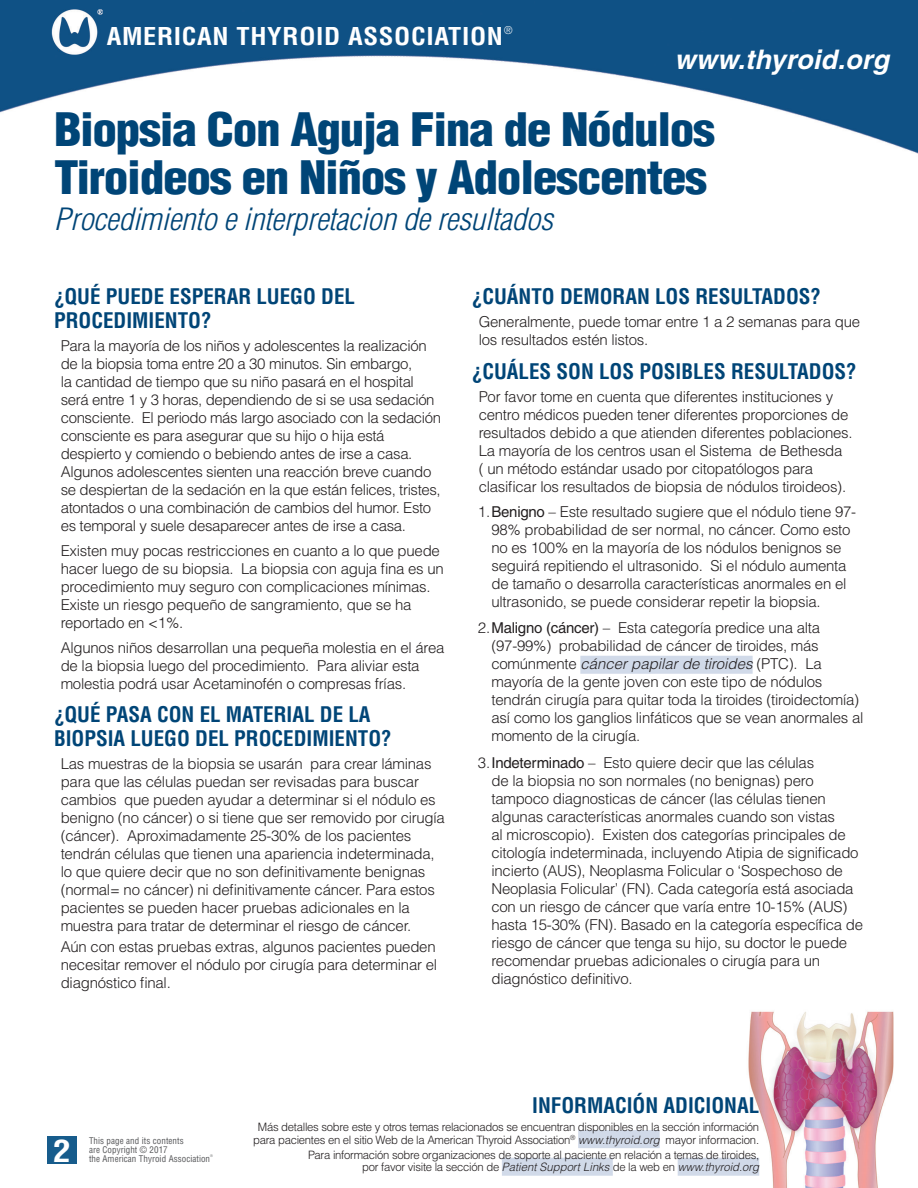
<style>
.page{position:relative;width:918px;height:1188px;background:#fff}
.page>*{position:absolute;margin:0;border:0;box-sizing:border-box;transform-origin:0 0}
.t1{font:900 condensed 45px/48px "Helvetica";letter-spacing:-.03em;color:#004577;scale:1.1 1}
.t2{font:italic 300 condensed 30px "Helvetica";letter-spacing:-.01em;color:#004577;scale:1.1 1}
.t3{font:700 condensed 30px "Helvetica";color:#fff;scale:1.18 1}
.t4{font:italic 700 27px "Helvetica";letter-spacing:.01em;color:#fff}
.t5{font:700 condensed 24px "Helvetica";letter-spacing:.025em;color:#fff;scale:1.1 1}
.t6{font:700 condensed 21px/24px "Helvetica";color:#004577}
.t7{font:300 15px/18px "Helvetica";letter-spacing:-.015em;color:#231f20}
.t8{font:300 11.55px/12.6px "Helvetica";letter-spacing:-.025em;color:#231f20;text-align:center}
.t9{font:300 condensed 10.5px "Helvetica";color:#fff}
.t10{font:condensed 9px/9px "Helvetica";letter-spacing:.005em;color:#57585a}
.t11{font:300 condensed 3.45px "Helvetica";color:#57585a}
.s1{font-weight:400}
.s2{font-style:italic}
</style>
<div class="page">
<img style="left:0;top:0;width:918px;height:1188px">
<div style="left:47px;top:1136px;width:30px;height:28px;background:#175c8c"></div>
<div style="left:580px;top:656px;width:173px;height:18px;background:#d1dae9"></div>
<div style="left:578px;top:1130px;width:82px;height:18px;background:#d1dae9"></div>
<div style="left:502px;top:1158px;width:111px;height:18px;background:#d1dae9"></div>
<div style="left:678px;top:1158px;width:81px;height:18px;background:#d1dae9"></div>
<h3 class="t5" style="left:107px;top:21px;width:362px">AMERICAN THYROID ASSOCIATION</h3>
<p class="t9" style="left:504px;top:24px;width:10px">®</p>
<h3 class="t4" style="left:675px;top:43px;width:216px">www.thyroid.org</h3>
<h1 class="t1" style="left:54px;top:105px;width:603px">Biopsia Con Aguja Fina de Nódulos<br>Tiroideos en Niños y Adolescentes</h1>
<h2 class="t2" style="left:54px;top:201px;width:455px">Procedimiento e interpretacion de resultados</h2>
<h3 class="t6" style="left:54px;top:284px;width:303px">¿QUÉ PUEDE ESPERAR LUEGO DEL<br>PROCEDIMIENTO?</h3>
<p class="t7" style="left:61px;top:337px;width:382px">Para la mayoría de los niños y adolescentes la realización de la biopsia toma entre 20 a 30 minutos. Sin embargo,<br>la cantidad de tiempo que su niño pasará en el hospital será entre 1 y 3 horas, dependiendo de si se usa sedación consciente. El periodo más largo asociado con la sedación consciente es para asegurar que su hijo o hija está despierto y comiendo o bebiendo antes de irse a casa.<br>Algunos adolescentes sienten una reacción breve cuando se despiertan de la sedación en la que están felices, tristes, atontados o una combinación de cambios del humor. Esto es temporal y suele desaparecer antes de irse a casa.</p>
<p class="t7" style="left:61px;top:542px;width:385px">Existen muy pocas restricciones en cuanto a lo que puede hacer luego de su biopsia. La biopsia con aguja fina es un procedimiento muy seguro con complicaciones mínimas.<br>Existe un riesgo pequeño de sangramiento, que se ha reportado en &lt;1%.</p>
<p class="t7" style="left:61px;top:638px;width:385px">Algunos niños desarrollan una pequeña molestia en el área de la biopsia luego del procedimiento. Para aliviar esta molestia podrá usar Acetaminofén o compresas frías.</p>
<h3 class="t6" style="left:54px;top:702px;width:339px">¿QUÉ PASA CON EL MATERIAL DE LA<br>BIOPSIA LUEGO DEL PROCEDIMIENTO?</h3>
<p class="t7" style="left:61px;top:755px;width:386px">Las muestras de la biopsia se usarán para crear láminas para que las células puedan ser revisadas para buscar cambios que pueden ayudar a determinar si el nódulo es benigno (no cáncer) o si tiene que ser removido por cirugía (cáncer). Aproximadamente 25-30% de los pacientes tendrán células que tienen una apariencia indeterminada, lo que quiere decir que no son definitivamente benignas (normal= no cáncer) ni definitivamente cáncer. Para estos pacientes se pueden hacer pruebas adicionales en la muestra para tratar de determinar el riesgo de cáncer.</p>
<p class="t7" style="left:61px;top:938px;width:378px;text-align:justify">Aún con estas pruebas extras, algunos pacientes pueden necesitar remover el nódulo por cirugía para determinar el diagnóstico final.</p>
<h3 class="t6" style="left:472px;top:284px;width:351px">¿CUÁNTO DEMORAN LOS RESULTADOS?</h3>
<p class="t7" style="left:479px;top:313px;width:383px">Generalmente, puede tomar entre 1 a 2 semanas para que los resultados estén listos.</p>
<h3 class="t6" style="left:472px;top:359px;width:386px">¿CUÁLES SON LOS POSIBLES RESULTADOS?</h3>
<p class="t7" style="left:479px;top:387px;width:375px">Por favor tome en cuenta que diferentes instituciones y centro médicos pueden tener diferentes proporciones de resultados debido a que atienden diferentes poblaciones.<br>La mayoría de los centros usan el Sistema de Bethesda<br>( un método estándar usado por citopatólogos para clasificar los resultados de biopsia de nódulos tiroideos).</p>
<p class="t7" style="left:491px;top:502px;width:366px;text-indent:-14px">1.<span class="s1">Benigno</span> – Este resultado sugiere que el nódulo tiene 97- 98% probabilidad de ser normal, no cáncer. Como esto no es 100% en la mayoría de los nódulos benignos se seguirá repitiendo el ultrasonido. Si el nódulo aumenta de tamaño o desarrolla características anormales en el ultrasonido, se puede considerar repetir la biopsia.</p>
<p class="t7" style="left:491px;top:619px;width:373px;text-indent:-14px">2.<span class="s1">Maligno (cáncer)</span> – Esta categoría predice una alta (97-99%) probabilidad de cáncer de tiroides, más comúnmente <span class="s2">cáncer papilar de tiroides</span> (PTC). La mayoría de la gente joven con este tipo de nódulos tendrán cirugía para quitar toda la tiroides (tiroidectomía) así como los ganglios linfáticos que se vean anormales al momento de la cirugía.</p>
<p class="t7" style="left:491px;top:753px;width:373px;text-indent:-14px">3.<span class="s1">Indeterminado</span> – Esto quiere decir que las células<br>de la biopsia no son normales (no benignas) pero tampoco diagnosticas de cáncer (las células tienen algunas características anormales cuando son vistas<br>al microscopio). Existen dos categorías principales de citología indeterminada, incluyendo Atipia de significado incierto (AUS), Neoplasma Folicular o ‘Sospechoso de Neoplasia Folicular’ (FN). Cada categoría está asociada con un riesgo de cáncer que varía entre 10-15% (AUS) hasta 15-30% (FN). Basado en la categoría específica de riesgo de cáncer que tenga su hijo, su doctor le puede recomendar pruebas adicionales o cirugía para un diagnóstico definitivo.</p>
<h2 class="t3" style="left:53px;top:1132px;width:16px">2</h2>
<p class="t10" style="left:89px;top:1136px;width:123px">This page and its contents<br>are Copyright © 2017<br>the American Thyroid Association</p>
<p class="t11" style="left:210px;top:1154px;width:4px">®</p>
<h3 class="t6" style="left:532px;top:1093px;width:228px">INFORMACIÓN ADICIONAL</h3>
<p class="t8" style="left:253px;top:1121px;width:508px">Más detalles sobre este y otros temas relacionados se encuentran disponibles en la sección información para pacientes en el sitio Web de la American Thyroid Association<sup>®</sup> <span class="s2">www.thyroid.org</span> mayor informacion.</p>
<p class="t8" style="left:308px;top:1148px;width:453px;text-align:right">Para información sobre organizaciones de soporte al paciente en relación a temas de tiroides, por favor visite la sección de <span class="s2">Patient Support Links</span> de la web en <span class="s2">www.thyroid.org</span></p>
</div>
